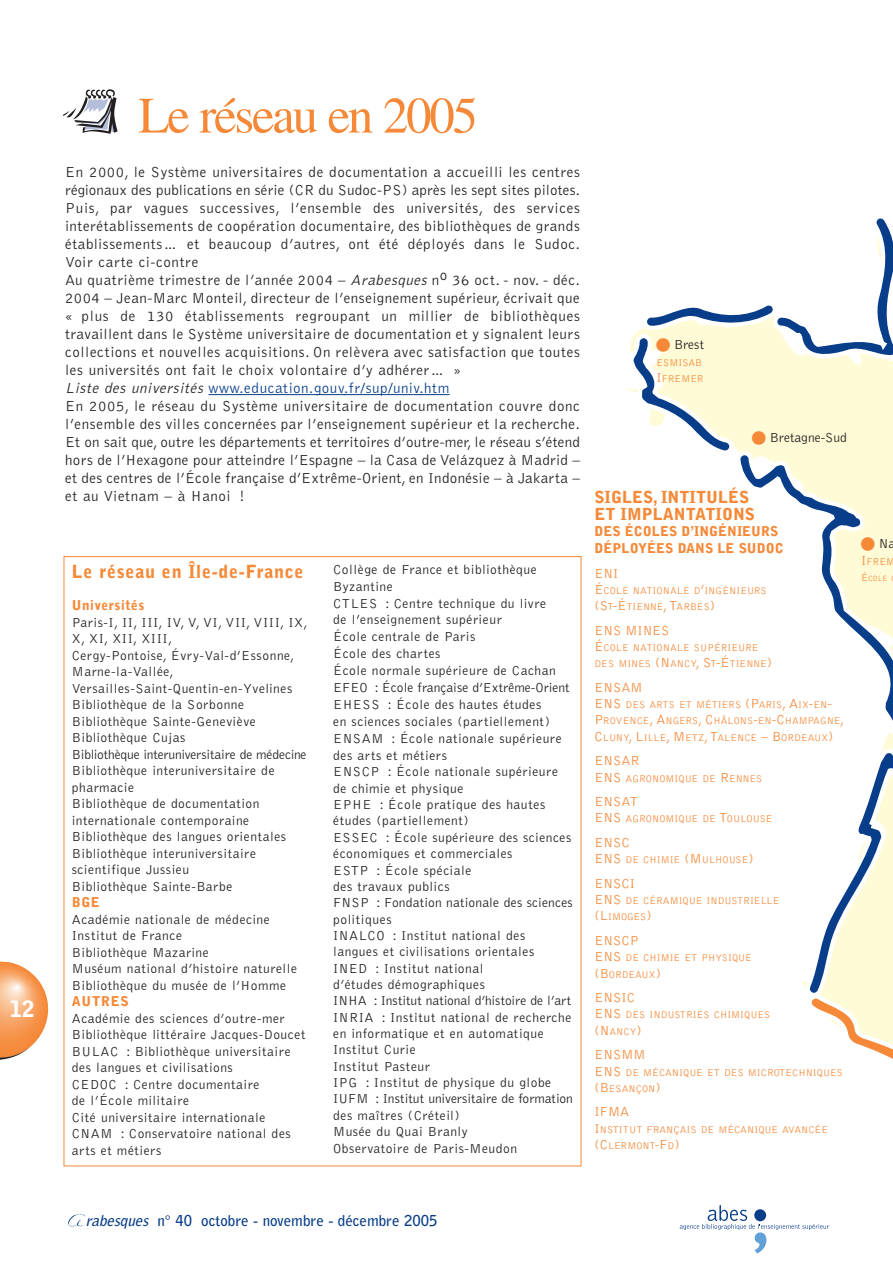
<style>
.page{position:relative;width:893px;height:1263px;background:#fff}
.page>*{position:absolute;margin:0;border:0;box-sizing:border-box;transform-origin:0 0}
.t1{font:51px "Times";letter-spacing:-.045em;color:#f58938}
.t2{font:900 22.5px "Bell Gothic";color:#fff}
.t3{font:900 18px "Bell Gothic";letter-spacing:.04em;color:#f58938}
.t4{font:900 16.5px/16.5px "Bell Gothic";color:#f58938}
.t5{font:300 15px/18px "Bell Gothic";letter-spacing:.04em;color:#231f20}
.t6{font:700 15px "Bell Gothic";color:#083e89}
.t7{font:300 13.5px/16.5px "Bell Gothic";letter-spacing:.04em;color:#231f20}
.t8{font:300 13.5px "Bell Gothic";color:#f58938}
.t9{font:900 13.5px/16.5px "Bell Gothic";color:#f58938}
.t10{font:300 13.5px "Bell Gothic";color:#231f20}
.t11{font:900 13.5px "Bell Gothic";letter-spacing:.04em;color:#f58938}
.t12{font:300 10.2px/16.2px "Bell Gothic";color:#f58938}
.t13{font:300 7.8px "Bell Gothic";color:#f58938}
.s1{font-style:italic}
.s2{color:#083e89}
.s3{font-size:13.5px}
.s4{font-size:10.5px}
</style>
<div class="page">
<svg style="left:740px;top:457px;width:152px;height:536px"></svg>
<svg style="left:811px;top:993px;width:81px;height:66px"></svg>
<svg style="left:679px;top:1205px;width:150px;height:48px"></svg>
<svg style="left:68px;top:1214px;width:18px;height:13px"></svg>
<img style="left:0;top:962px;width:48px;height:98px">
<hr style="left:208px;top:394px;width:32px;height:1px;background:#083e89">
<hr style="left:239px;top:394px;width:54px;height:1px;background:#083e89">
<svg style="left:293px;top:394px;width:51px;height:1px"></svg>
<hr style="left:344px;top:394px;width:65px;height:1px;background:#083e89">
<hr style="left:419px;top:394px;width:30px;height:1px;background:#083e89">
<svg style="left:64px;top:90px;width:54px;height:44px"></svg>
<svg style="left:838px;top:515px;width:36px;height:36px"></svg>
<svg style="left:627px;top:218px;width:265px;height:239px"></svg>
<h2 class="t2" style="left:10px;top:1001px;width:27px">12</h2>
<h1 class="t1" style="left:138px;top:85px;width:341px">Le réseau en 2005</h1>
<p class="t5" style="left:65px;top:164px;width:516px">En 2000, le Système universitaires de documentation a accueilli les centres régionaux des publications en série (CR du Sudoc-PS) après les sept sites pilotes.<br>Puis, par vagues successives, l’ensemble des universités, des services interétablissements de coopération documentaire, des bibliothèques de grands établissements… et beaucoup d’autres, ont été déployés dans le Sudoc.<br>Voir carte ci-contre<br>Au quatrième trimestre de l’année 2004 – <span class="s1">Arabesques</span> no 36 oct. - nov. - déc.<br>2004 – Jean-Marc Monteil, directeur de l’enseignement supérieur, écrivait que « plus de 130 établissements regroupant un millier de bibliothèques travaillent dans le Système universitaire de documentation et y signalent leurs collections et nouvelles acquisitions. On relèvera avec satisfaction que toutes les universités ont fait le choix volontaire d’y adhérer… »<br><span class="s1">Liste des universités</span> <span class="s2">www.education.gouv.fr/sup/univ.htm<br></span>En 2005, le réseau du Système universitaire de documentation couvre donc l’ensemble des villes concernées par l’enseignement supérieur et la recherche.<br>Et on sait que, outre les départements et territoires d’outre-mer, le réseau s’étend hors de l’Hexagone pour atteindre l’Espagne – la Casa de Velázquez à Madrid – et des centres de l’École française d’Extrême-Orient, en Indonésie – à Jakarta – et au Vietnam – à Hanoi !</p>
<h3 class="t3" style="left:72px;top:564px;width:233px">Le réseau en Île-de-France</h3>
<p class="t11" style="left:72px;top:600px;width:74px">Universités</p>
<p class="t7" style="left:72px;top:615px;width:237px">Paris-I, II, III, IV, V, VI, VII, VIII, IX,<br>X, XI, XII, XIII,<br>Cergy-Pontoise, Évry-Val-d’Essonne,<br>Marne-la-Vallée,<br>Versailles-Saint-Quentin-en-Yvelines<br>Bibliothèque de la Sorbonne<br>Bibliothèque Sainte-Geneviève<br>Bibliothèque Cujas<br>Bibliothèque interuniversitaire de médecine<br>Bibliothèque interuniversitaire de pharmacie<br>Bibliothèque de documentation internationale contemporaine<br>Bibliothèque des langues orientales<br>Bibliothèque interuniversitaire scientifique Jussieu<br>Bibliothèque Sainte-Barbe</p>
<p class="t9" style="left:72px;top:895px;width:30px">BGE</p>
<p class="t7" style="left:72px;top:912px;width:227px">Académie nationale de médecine<br>Institut de France<br>Bibliothèque Mazarine<br>Muséum national d’histoire naturelle<br>Bibliothèque du musée de l’Homme</p>
<p class="t9" style="left:72px;top:994px;width:58px">AUTRES</p>
<p class="t7" style="left:72px;top:1011px;width:235px">Académie des sciences d’outre-mer<br>Bibliothèque littéraire Jacques-Doucet<br>BULAC : Bibliothèque universitaire des langues et civilisations<br>CEDOC : Centre documentaire<br>de l’École militaire<br>Cité universitaire internationale<br>CNAM : Conservatoire national des arts et métiers</p>
<p class="t7" style="left:333px;top:562px;width:241px">Collège de France et bibliothèque<br>Byzantine<br>CTLES : Centre technique du livre<br>de l’enseignement supérieur<br>École centrale de Paris<br>École des chartes<br>École normale supérieure de Cachan<br>EFEO : École française d’Extrême-Orient<br>EHESS : École des hautes études<br>en sciences sociales (partiellement)<br>ENSAM : École nationale supérieure des arts et métiers<br>ENSCP : École nationale supérieure de chimie et physique<br>EPHE : École pratique des hautes études (partiellement)<br>ESSEC : École supérieure des sciences économiques et commerciales<br>ESTP : École spéciale<br>des travaux publics<br>FNSP : Fondation nationale des sciences politiques<br>INALCO : Institut national des langues et civilisations orientales<br>INED : Institut national<br>d’études démographiques<br>INHA : Institut national d’histoire de l’art<br>INRIA : Institut national de recherche en informatique et en automatique<br>Institut Curie<br>Institut Pasteur<br>IPG : Institut de physique du globe<br>IUFM : Institut universitaire de formation des maîtres (Créteil)<br>Musée du Quai Branly<br>Observatoire de Paris-Meudon</p>
<p class="t7" style="left:674px;top:337px;width:32px">Brest</p>
<p class="t12" style="left:656px;top:355px;width:49px">ESMISAB<br><span class="s3">I</span>FREMER</p>
<p class="t10" style="left:769px;top:432px;width:79px">Bretagne-Sud</p>
<p class="t4" style="left:594px;top:490px;width:162px">SIGLES, INTITULÉS<br>ET IMPLANTATIONS</p>
<p class="t9" style="left:594px;top:524px;width:191px">DES ÉCOLES D’INGÉNIEURS<br>DÉPLOYÉES DANS LE SUDOC</p>
<p class="t8" style="left:594px;top:568px;width:25px">ENI</p>
<p class="t12" style="left:594px;top:583px;width:174px"><span class="s3">É</span>COLE NATIONALE D<span class="s3">’</span>INGÉNIEURS <span class="s3">(S</span>T<span class="s3">-É</span>TIENNE<span class="s3">,T</span>ARBES<span class="s3">)</span></p>
<p class="t8" style="left:594px;top:625px;width:76px">ENS MINES</p>
<p class="t12" style="left:594px;top:640px;width:179px"><span class="s3">É</span>COLE NATIONALE SUPÉRIEURE<br>DES MINES <span class="s3">(N</span>ANCY<span class="s3">, S</span>T<span class="s3">-É</span>TIENNE<span class="s3">)</span></p>
<p class="t8" style="left:594px;top:682px;width:50px">ENSAM</p>
<p class="t12" style="left:594px;top:697px;width:251px"><span class="s3">ENS</span> DES ARTS ET MÉTIERS <span class="s3">(P</span>ARIS<span class="s3">, A</span>IX<span class="s3">-</span>EN<span class="s3">-<br>P</span>ROVENCE<span class="s3">, A</span>NGERS<span class="s3">, C</span>HÂLONS<span class="s3">-</span>EN<span class="s3">-C</span>HAMPAGNE<span class="s3">,<br>C</span>LUNY<span class="s3">, L</span>ILLE<span class="s3">, M</span>ETZ<span class="s3">,T</span>ALENCE <span class="s3">– B</span>ORDEAUX<span class="s3">)</span></p>
<p class="t8" style="left:594px;top:756px;width:47px">ENSAR</p>
<p class="t12" style="left:594px;top:771px;width:169px"><span class="s3">ENS</span> AGRONOMIQUE DE <span class="s3">R</span>ENNES</p>
<p class="t8" style="left:594px;top:797px;width:45px">ENSAT</p>
<p class="t12" style="left:594px;top:812px;width:180px"><span class="s3">ENS</span> AGRONOMIQUE DE <span class="s3">T</span>OULOUSE</p>
<p class="t8" style="left:594px;top:838px;width:37px">ENSC</p>
<p class="t12" style="left:594px;top:852px;width:161px"><span class="s3">ENS</span> DE CHIMIE <span class="s3">(M</span>ULHOUSE<span class="s3">)</span></p>
<p class="t8" style="left:594px;top:878px;width:42px">ENSCI</p>
<p class="t12" style="left:594px;top:893px;width:186px"><span class="s3">ENS</span> DE CÉRAMIQUE INDUSTRIELLE <span class="s3">(L</span>IMOGES<span class="s3">)</span></p>
<p class="t8" style="left:594px;top:936px;width:46px">ENSCP</p>
<p class="t12" style="left:594px;top:950px;width:159px"><span class="s3">ENS</span> DE CHIMIE ET PHYSIQUE <span class="s3">(B</span>ORDEAUX<span class="s3">)</span></p>
<p class="t8" style="left:594px;top:993px;width:42px">ENSIC</p>
<p class="t12" style="left:594px;top:1008px;width:177px"><span class="s3">ENS</span> DES INDUSTRIES CHIMIQUES <span class="s3">(N</span>ANCY<span class="s3">)</span></p>
<p class="t8" style="left:594px;top:1050px;width:52px">ENSMM</p>
<p class="t12" style="left:594px;top:1065px;width:250px"><span class="s3">ENS</span> DE MÉCANIQUE ET DES MICROTECHNIQUES <span class="s3">(B</span>ESANÇON<span class="s3">)</span></p>
<p class="t8" style="left:594px;top:1107px;width:36px">IFMA</p>
<p class="t12" style="left:594px;top:1122px;width:235px"><span class="s3">I</span>NSTITUT FRANÇAIS DE MÉCANIQUE AVANCÉE <span class="s3">(C</span>LERMONT<span class="s3">-F</span>D<span class="s3">)</span></p>
<p class="t7" style="left:878px;top:536px;width:18px">Na</p>
<p class="t12" style="left:861px;top:554px;width:35px"><span class="s3">I</span>FREM</p>
<p class="t13" style="left:861px;top:576px;width:28px"><span class="s4">É</span>COLE</p>
<p class="t6" style="left:86px;top:1215px;width:353px"><span class="s1">rabesques</span> n° 40 octobre - novembre - décembre 2005</p>
</div>
